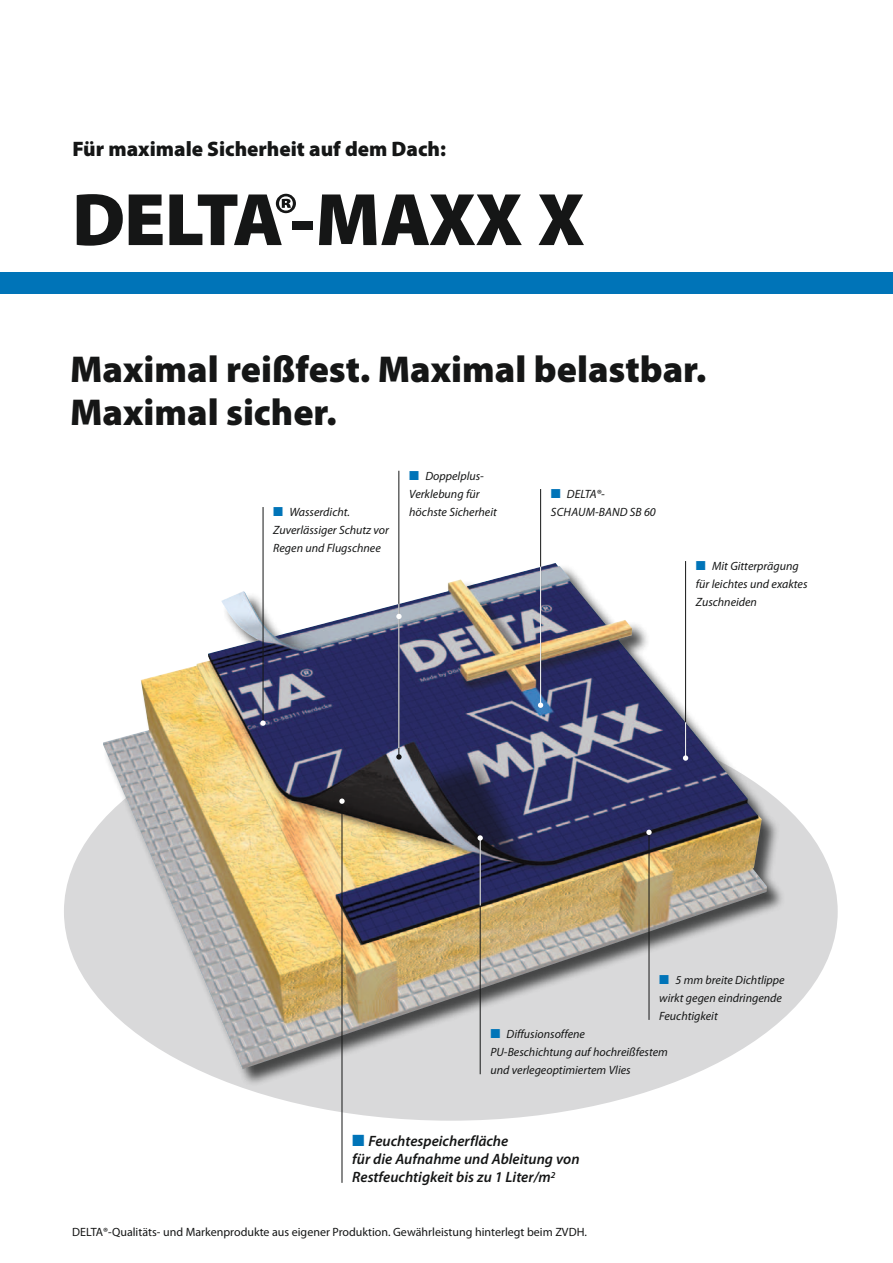
<style>
.page{position:relative;width:893px;height:1263px;background:#fff}
.page>*{position:absolute;margin:0;border:0;box-sizing:border-box;transform-origin:0 0}
.t1{font:900 75px "Delta Myriad Pro";letter-spacing:-.035em;color:#151616}
.t2{font:900 37.5px/43.5px "Myriad Pro Doerken";color:#151616}
.t3{font:900 21px "Myriad Pro Doerken";color:#151616}
.t4{font:italic 600 15px/18px "Myriad Pro Doerken";color:#151616}
.t5{font:italic 12px/18px "Myriad Pro Doerken";color:#151616}
.t6{font:12px "Myriad Pro Doerken";color:#151616}
.s1{font-family:"Myriad Pro Doerken"}
.s2{font-weight:600;font-style:normal;color:#0074b8}
.s3{font-style:normal;color:#0074b8}
</style>
<div class="page">
<div style="left:0;top:272px;width:893px;height:21px;background:#0074b8"></div>
<div style="left:64px;top:702px;width:774px;height:419px;background:#d9d9da;border-radius:50%"></div>
<div style="left:103px;top:563px;width:682px;height:524px;background:#151616;opacity:.75"></div>
<img style="left:103px;top:563px;width:664px;height:506px">
<hr style="left:263px;top:507px;width:1px;height:217px;background:#151616">
<svg style="left:260px;top:720px;width:6px;height:6px"></svg>
<hr style="left:540px;top:489px;width:1px;height:205px;background:#151616">
<hr style="left:540px;top:567px;width:1px;height:138px;background:#fff">
<svg style="left:538px;top:702px;width:5px;height:6px"></svg>
<hr style="left:398px;top:471px;width:1px;height:286px;background:#151616">
<hr style="left:398px;top:604px;width:1px;height:144px;background:#fff">
<svg style="left:396px;top:614px;width:6px;height:5px"></svg>
<hr style="left:685px;top:561px;width:1px;height:197px;background:#151616">
<hr style="left:685px;top:722px;width:1px;height:37px;background:#fff">
<svg style="left:683px;top:755px;width:5px;height:6px"></svg>
<hr style="left:342px;top:802px;width:1px;height:381px;background:#151616">
<svg style="left:339px;top:798px;width:6px;height:6px"></svg>
<hr style="left:649px;top:834px;width:1px;height:186px;background:#151616">
<svg style="left:646px;top:830px;width:6px;height:5px"></svg>
<hr style="left:480px;top:837px;width:1px;height:237px;background:#151616">
<svg style="left:477px;top:835px;width:6px;height:6px"></svg>
<hr style="left:480px;top:837px;width:1px;height:68px;background:#fff">
<svg style="left:396px;top:754px;width:6px;height:6px"></svg>
<h3 class="t3" style="left:72px;top:135px;width:375px">Für maximale Sicherheit auf dem Dach:</h3>
<h1 class="t1" style="left:72px;top:170px;width:514px">DELTA®-M<span class="s1">AXX X</span></h1>
<h2 class="t2" style="left:70px;top:346px;width:638px">Maximal reißfest. Maximal belastbar.<br>Maximal sicher.</h2>
<p class="t5" style="left:273px;top:503px;width:117px"><span class="s2">■</span> Wasserdicht.<br>Zuverlässiger Schutz vor<br>Regen und Flugschnee</p>
<p class="t5" style="left:409px;top:467px;width:89px"><span class="s2">■</span> Doppelplus-<br>Verklebung für höchste Sicherheit</p>
<p class="t5" style="left:551px;top:485px;width:107px"><span class="s2">■</span> DELTA®-<br>Schaum-BAND SB 60</p>
<p class="t5" style="left:696px;top:557px;width:113px"><span class="s2">■</span> Mit Gitterprägung für leichtes und exaktes<br>Zuschneiden</p>
<p class="t5" style="left:659px;top:971px;width:127px"><span class="s2">■</span> 5 mm breite Dichtlippe wirkt gegen eindringende<br>Feuchtigkeit</p>
<p class="t5" style="left:490px;top:1025px;width:179px"><span class="s2">■</span> Diffusionsoffene<br>PU-Beschichtung auf hochreißfestem und verlegeoptimiertem Vlies</p>
<p class="t4" style="left:352px;top:1131px;width:229px"><span class="s3">■</span> Feuchtespeicherfläche<br>für die Aufnahme und Ableitung von<br>Restfeuchtigkeit bis zu 1 Liter/m<sup>2</sup></p>
<p class="t6" style="left:72px;top:1224px;width:516px">DELTA®-Qualitäts- und Markenprodukte aus eigener Produktion. Gewährleistung hinterlegt beim ZVDH.</p>
</div>
